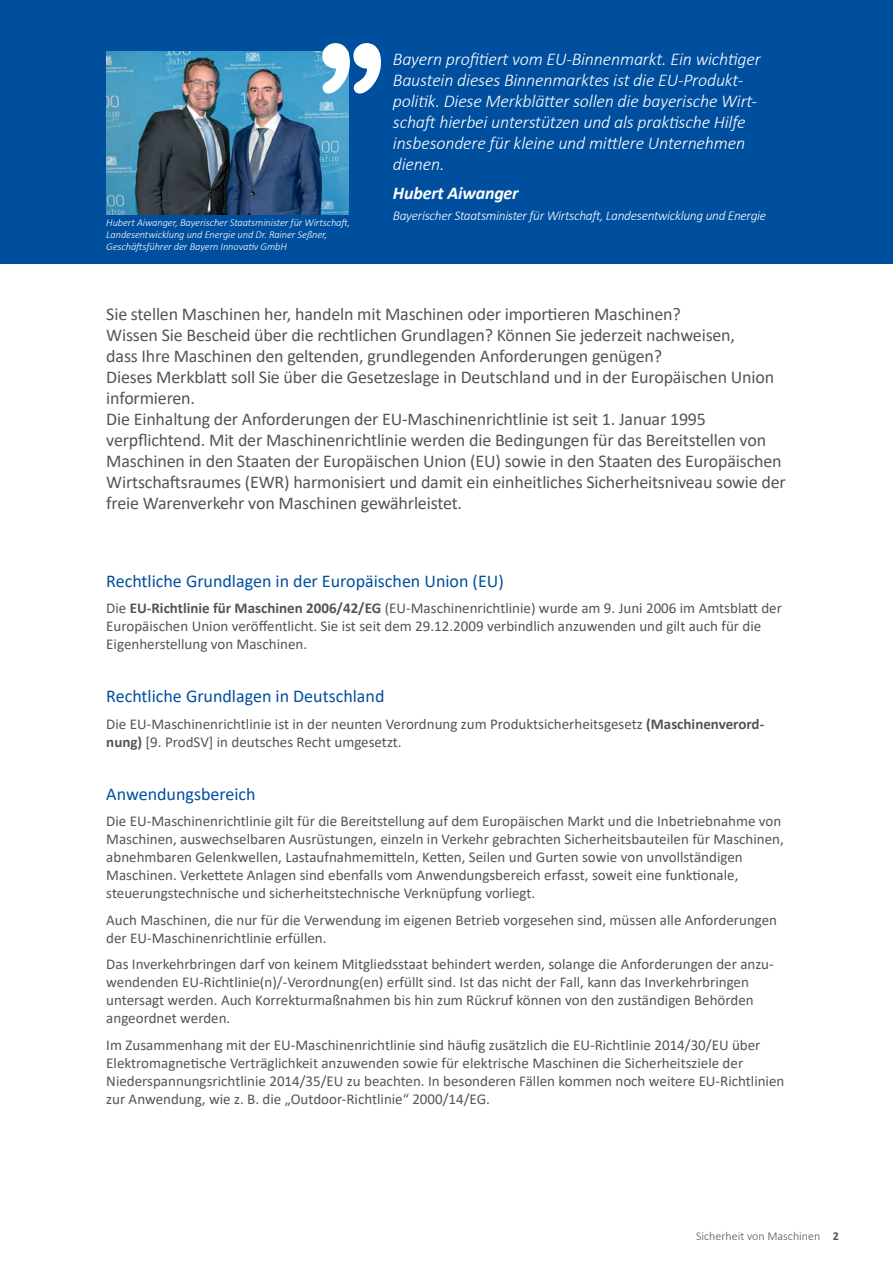
<style>
.page{position:relative;width:893px;height:1263px;background:#fff}
.page>*{position:absolute;margin:0;border:0;box-sizing:border-box;transform-origin:0 0}
.t1{font:18px/21px "Calibri";letter-spacing:-.01em;color:#525556}
.t2{font:italic 300 18px/21px "Calibri";letter-spacing:-.01em;color:#fff}
.t3{font:18px "Calibri";color:#004f9f}
.t4{font:italic 700 18px "Calibri";letter-spacing:-.01em;color:#fff}
.t5{font:15px/18px "Calibri";color:#525556}
.t6{font:italic 300 13.5px "Calibri";letter-spacing:-.025em;color:#fff}
.t7{font:300 12px "Calibri";color:#525556}
.t8{font:italic 300 10.5px/12px "Calibri";letter-spacing:-.01em;color:#fff}
.s1{font-weight:700}
</style>
<div class="page">
<div style="left:0;top:0;width:893px;height:264px;background:#004f9f"></div>
<img style="left:106px;top:51px;width:243px;height:163px">
<svg style="left:322px;top:43px;width:59px;height:51px"></svg>
<p class="t8" style="left:106px;top:216px;width:245px">Hubert Aiwanger, Bayerischer Staatsminister für Wirtschaft,<br>Landesentwicklung und Energie und Dr. Rainer Seßner,<br>Geschäftsführer der Bayern Innovativ GmbH</p>
<p class="t2" style="left:393px;top:48px;width:369px">Bayern profitiert vom EU-Binnenmarkt. Ein wichtiger Baustein dieses Binnenmarktes ist die EU-Produkt&shy;politik. Diese Merkblätter sollen die bayerische Wirt&shy;schaft hierbei unterstützen und als praktische Hilfe insbesondere für kleine und mittlere Unternehmen dienen.</p>
<p class="t4" style="left:393px;top:180px;width:127px">Hubert Aiwanger</p>
<p class="t6" style="left:393px;top:207px;width:375px">Bayerischer Staatsminister für Wirtschaft, Landesentwicklung und Energie</p>
<p class="t1" style="left:106px;top:303px;width:681px">Sie stellen Maschinen her, handeln mit Maschinen oder importieren Maschinen?<br>Wissen Sie Bescheid über die rechtlichen Grundlagen? Können Sie jederzeit nachweisen,<br>dass Ihre Maschinen den geltenden, grundlegenden Anforderungen genügen?<br>Dieses Merkblatt soll Sie über die Gesetzeslage in Deutschland und in der Europäischen Union informieren.<br>Die Einhaltung der Anforderungen der EU-Maschinenrichtlinie ist seit 1. Januar 1995 verpflichtend. Mit der Maschinenrichtlinie werden die Bedingungen für das Bereitstellen von Maschinen in den Staaten der Europäischen Union (EU) sowie in den Staaten des Europäischen Wirtschaftsraumes (EWR) harmonisiert und damit ein einheitliches Sicherheitsniveau sowie der freie Warenverkehr von Maschinen gewährleistet.</p>
<p class="t3" style="left:106px;top:568px;width:399px">Rechtliche Grundlagen in der Europäischen Union (EU)</p>
<p class="t5" style="left:106px;top:599px;width:677px">Die <span class="s1">EU-Richtlinie für Maschinen 2006/42/EG</span> (EU-Maschinenrichtlinie) wurde am 9. Juni 2006 im Amtsblatt der<br>Europäischen Union veröffentlicht. Sie ist seit dem 29.12.2009 verbindlich anzuwenden und gilt auch für die<br>Eigenherstellung von Maschinen.</p>
<p class="t3" style="left:106px;top:684px;width:280px">Rechtliche Grundlagen in Deutschland</p>
<p class="t5" style="left:106px;top:714px;width:659px">Die EU-Maschinenrichtlinie ist in der neunten Verordnung zum Produktsicherheitsgesetz <span class="s1">(Maschinenverord&shy;nung)</span> [9. ProdSV] in deutsches Recht umgesetzt.</p>
<p class="t3" style="left:106px;top:781px;width:151px">Anwendungsbereich</p>
<p class="t5" style="left:106px;top:812px;width:679px">Die EU-Maschinenrichtlinie gilt für die Bereitstellung auf dem Europäischen Markt und die Inbetriebnahme von Maschinen, auswechselbaren Ausrüstungen, einzeln in Verkehr gebrachten Sicherheitsbauteilen für Maschinen, abnehmbaren Gelenkwellen, Lastaufnahmemitteln, Ketten, Seilen und Gurten sowie von unvollständigen Maschinen. Verkettete Anlagen sind ebenfalls vom Anwendungsbereich erfasst, soweit eine funktionale, steuerungstechnische und sicherheitstechnische Verknüpfung vorliegt.</p>
<p class="t5" style="left:106px;top:910px;width:672px">Auch Maschinen, die nur für die Verwendung im eigenen Betrieb vorgesehen sind, müssen alle Anforderungen der EU-Maschinenrichtlinie erfüllen.</p>
<p class="t5" style="left:106px;top:955px;width:669px">Das Inverkehrbringen darf von keinem Mitgliedsstaat behindert werden, solange die Anforderungen der anzu&shy;wendenden EU-Richtlinie(n)/-Verordnung(en) erfüllt sind. Ist das nicht der Fall, kann das Inverkehrbringen untersagt werden. Auch Korrekturmaßnahmen bis hin zum Rückruf können von den zuständigen Behörden angeordnet werden.</p>
<p class="t5" style="left:106px;top:1035px;width:680px">Im Zusammenhang mit der EU-Maschinenrichtlinie sind häufig zusätzlich die EU-Richtlinie 2014/30/EU über Elektromagnetische Verträglichkeit anzuwenden sowie für elektrische Maschinen die Sicherheitsziele der Niederspannungsrichtlinie 2014/35/EU zu beachten. In besonderen Fällen kommen noch weitere EU-Richtlinien zur Anwendung, wie z. B. die „Outdoor-Richtlinie“ 2000/14/EG.</p>
<p class="t7" style="left:696px;top:1229px;width:144px">Sicherheit von Maschinen <span class="s1">2</span></p>
</div>
